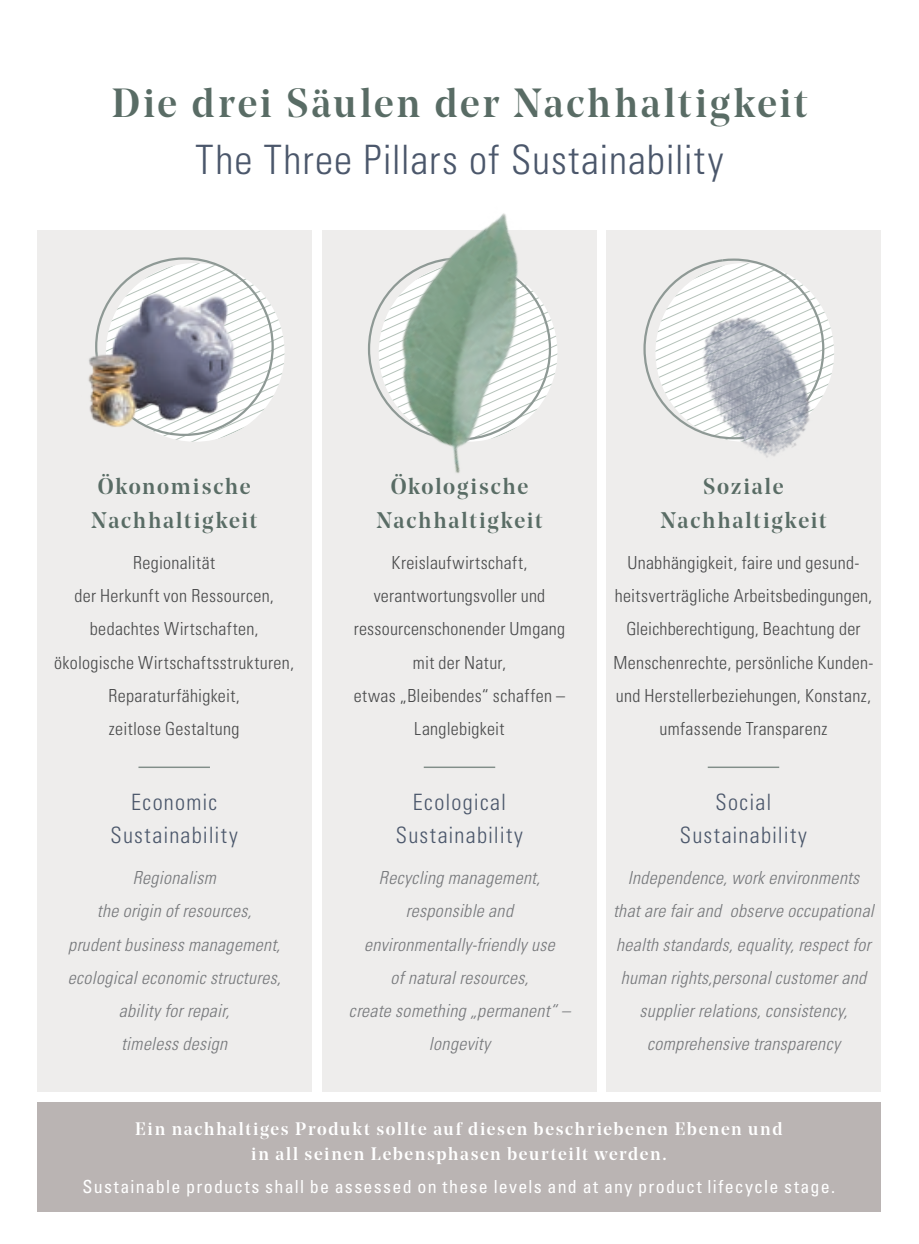
<style>
.page{position:relative;width:919px;height:1244px;background:#fff}
.page>*{position:absolute;margin:0;border:0;box-sizing:border-box;transform-origin:0 0}
.t1{font:300 condensed 40.5px "Univers LT Std";letter-spacing:.025em;color:#4b576b}
.t2{font:500 40.5px "Noe Display";letter-spacing:.065em;color:#596c65}
.t3{font:500 22.5px/33.1px "Noe Display";letter-spacing:.075em;color:#596c65;text-align:center}
.t4{font:300 condensed 22.5px/33.1px "Univers LT Std";letter-spacing:.055em;color:#4b576b;text-align:center}
.t5{font:300 condensed 18px/33.1px "Univers LT Std";letter-spacing:.02em;color:#494a4b;text-align:center}
.t6{font:italic 300 condensed 18px/33.1px "Univers LT Std";letter-spacing:.02em;color:#76787b;text-align:center}
.t7{font:500 18px/25.4px "Noe Display";letter-spacing:.09em;color:#fff;text-align:center}
.t8{font:condensed 18px "Univers LT Std";letter-spacing:.07em;color:#fff}
</style>
<div class="page">
<div style="left:606px;top:230px;width:274px;height:861px;background:#eeedec"></div>
<div style="left:322px;top:230px;width:274px;height:861px;background:#eeedec"></div>
<div style="left:37px;top:230px;width:274px;height:861px;background:#eeedec"></div>
<div style="left:37px;top:1102px;width:843px;height:110px;background:#bab4b3"></div>
<hr style="left:138px;top:766px;width:72px;height:2px;background:#818e89">
<hr style="left:707px;top:766px;width:72px;height:2px;background:#818e89">
<hr style="left:423px;top:766px;width:72px;height:2px;background:#818e89">
<svg style="left:120px;top:257px;width:164px;height:185px"></svg>
<img style="left:368px;top:213px;width:229px;height:278px">
<img style="left:88px;top:285px;width:161px;height:148px">
<svg style="left:643px;top:258px;width:149px;height:127px"></svg>
<img style="left:651px;top:277px;width:183px;height:181px">
<h1 class="t2" style="left:112px;top:77px;width:696px">Die drei Säulen der Nachhaltigkeit</h1>
<h1 class="t1" style="left:195px;top:136px;width:529px">The Three Pillars of Sustainability</h1>
<p class="t3" style="left:91px;top:470px;width:167px;text-align:left">Ökonomische<br>Nachhaltigkeit</p>
<p class="t5" style="left:54px;top:546px;width:241px">Regionalität<br>der Herkunft von Ressourcen, bedachtes Wirtschaften, ökologische Wirtschaftsstrukturen,<br>Reparaturfähigkeit,<br>zeitlose Gestaltung</p>
<p class="t4" style="left:111px;top:785px;width:129px">Economic<br>Sustainability</p>
<p class="t6" style="left:68px;top:861px;width:214px">Regionalism<br>the origin of resources,<br>prudent business management, ecological economic structures, ability for repair,<br>timeless design</p>
<p class="t3" style="left:376px;top:470px;width:167px">Ökologische<br>Nachhaltigkeit</p>
<p class="t5" style="left:353px;top:546px;width:213px">Kreislaufwirtschaft, verantwortungsvoller und ressourcenschonender Umgang mit der Natur,<br>etwas „Bleibendes“ schaffen –<br>Langlebigkeit</p>
<p class="t4" style="left:396px;top:785px;width:129px">Ecological<br>Sustainability</p>
<p class="t6" style="left:349px;top:861px;width:223px">Recycling management, responsible and environmentally-friendly use<br>of natural resources,<br>create something „permanent“ – longevity</p>
<p class="t3" style="left:660px;top:470px;width:167px">Soziale<br>Nachhaltigkeit</p>
<p class="t5" style="left:613px;top:546px;width:260px">Unabhängigkeit, faire und gesund&shy;heitsverträgliche Arbeitsbedingungen, Gleichberechtigung, Beachtung der Menschenrechte, persönliche Kunden&shy;und Herstellerbeziehungen, Konstanz, umfassende Transparenz</p>
<p class="t4" style="left:679px;top:785px;width:129px">Social<br>Sustainability</p>
<p class="t6" style="left:613px;top:861px;width:262px">Independence, work environments that are fair and observe occupational health standards, equality, respect for human rights,personal customer and supplier relations, consistency, comprehensive transparency</p>
<p class="t7" style="left:135px;top:1115px;width:648px">Ein nachhaltiges Produkt sollte auf diesen beschriebenen Ebenen und in all seinen Lebensphasen beurteilt werden.</p>
<p class="t8" style="left:83px;top:1175px;width:754px">Sustainable products shall be assessed on these levels and at any product lifecycle stage.</p>
</div>
